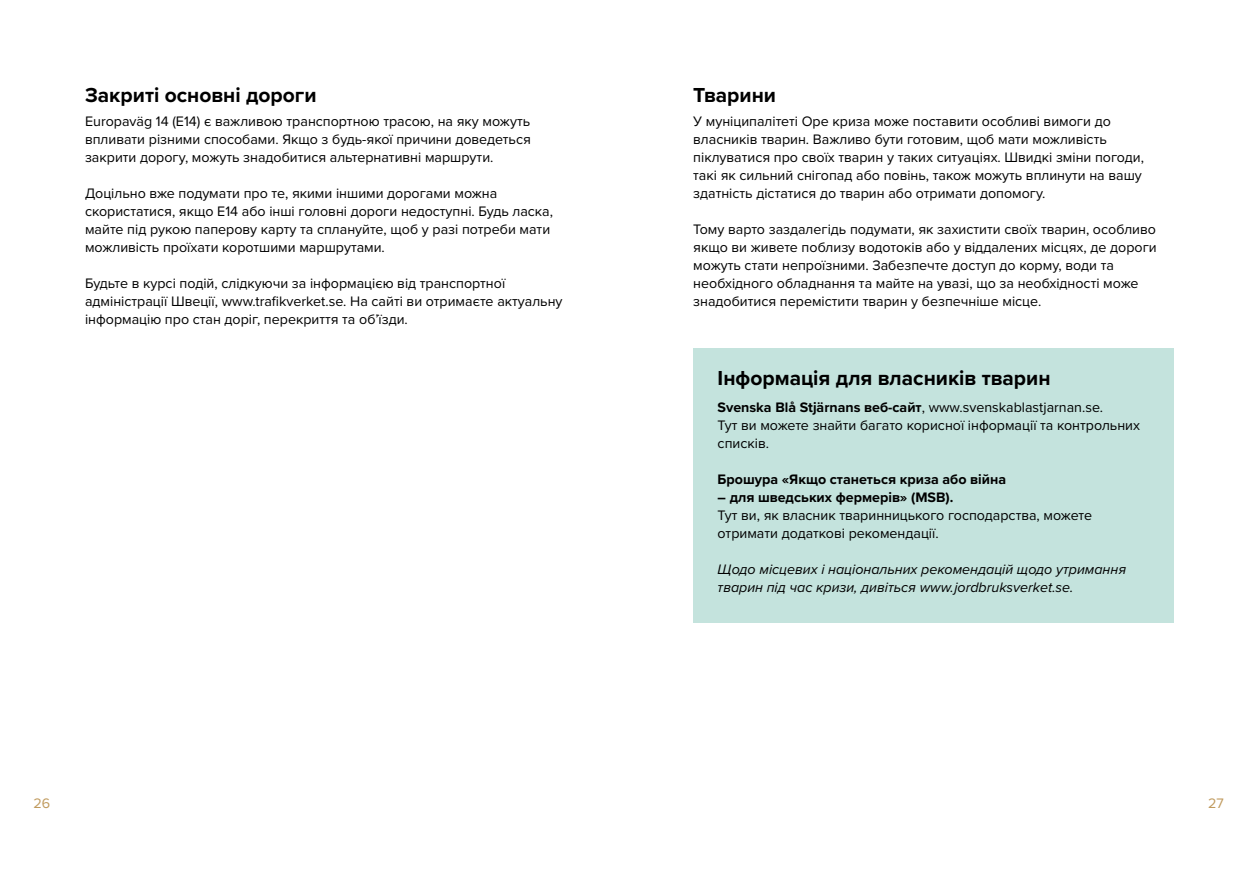
<style>
.page{position:relative;width:1259px;height:893px;background:#fff}
.page>*{position:absolute;margin:0;border:0;box-sizing:border-box;transform-origin:0 0}
.t1{font:700 21px "Proxima Nova";color:#000}
.t2{font:14.25px/18px "Proxima Nova";color:#000}
.t3{font:italic 14.25px/18px "Proxima Nova";color:#000}
.t4{font:700 14.25px "Proxima Nova";color:#000}
.t5{font:14.25px "Proxima Nova";color:#c09a5d}
.s1{font-weight:700}
</style>
<div class="page">
<div style="left:693px;top:349px;width:481px;height:274px;background:#c4e3dd"></div>
<h1 class="t1" style="left:85px;top:79px;width:233px">Закриті основні дороги</h1>
<p class="t2" style="left:85px;top:111px;width:447px;text-align:justify">Europaväg 14 (E14) є важливою транспортною трасою, на яку можуть впливати різними способами. Якщо з будь-якої причини доведеться закрити дорогу, можуть знадобитися альтернативні маршрути.</p>
<p class="t2" style="left:85px;top:183px;width:469px">Доцільно вже подумати про те, якими іншими дорогами можна скористатися, якщо E14 або інші головні дороги недоступні. Будь ласка, майте під рукою паперову карту та сплануйте, щоб у разі потреби мати можливість проїхати коротшими маршрутами.</p>
<p class="t2" style="left:85px;top:273px;width:479px">Будьте в курсі подій, слідкуючи за інформацією від транспортної адміністрації Швеції, www.trafikverket.se. На сайті ви отримаєте актуальну інформацію про стан доріг, перекриття та об’їзди.</p>
<h1 class="t1" style="left:693px;top:79px;width:84px">Тварини</h1>
<p class="t2" style="left:693px;top:111px;width:452px">У муніципалітеті Оре криза може поставити особливі вимоги до власників тварин. Важливо бути готовим, щоб мати можливість піклуватися про своїх тварин у таких ситуаціях. Швидкі зміни погоди, такі як сильний снігопад або повінь, також можуть вплинути на вашу здатність дістатися до тварин або отримати допомогу.</p>
<p class="t2" style="left:693px;top:219px;width:465px">Тому варто заздалегідь подумати, як захистити своїх тварин, особливо якщо ви живете поблизу водотоків або у віддалених місцях, де дороги можуть стати непроїзними. Забезпечте доступ до корму, води та необхідного обладнання та майте на увазі, що за необхідності може знадобитися перемістити тварин у безпечніше місце.</p>
<h1 class="t1" style="left:717px;top:362px;width:334px">Інформація для власників тварин</h1>
<p class="t2" style="left:717px;top:398px;width:424px"><span class="s1">Svenska Blå Stjärnans веб-сайт</span>, www.svenskablastjarnan.se.<br>Тут ви можете знайти багато корисної інформації та контрольних списків.</p>
<p class="t4" style="left:717px;top:469px;width:290px">Брошура «Якщо станеться криза або війна</p>
<p class="t4" style="left:717px;top:487px;width:237px">– для шведських фермерів» (MSB).</p>
<p class="t2" style="left:717px;top:506px;width:376px">Тут ви, як власник тваринницького господарства, можете отримати додаткові рекомендації.</p>
<p class="t3" style="left:717px;top:560px;width:410px">Щодо місцевих і національних рекомендацій щодо утримання тварин під час кризи, дивіться www.jordbruksverket.se.</p>
<p class="t5" style="left:34px;top:792px;width:18px">26</p>
<p class="t5" style="left:1208px;top:792px;width:17px">27</p>
</div>
